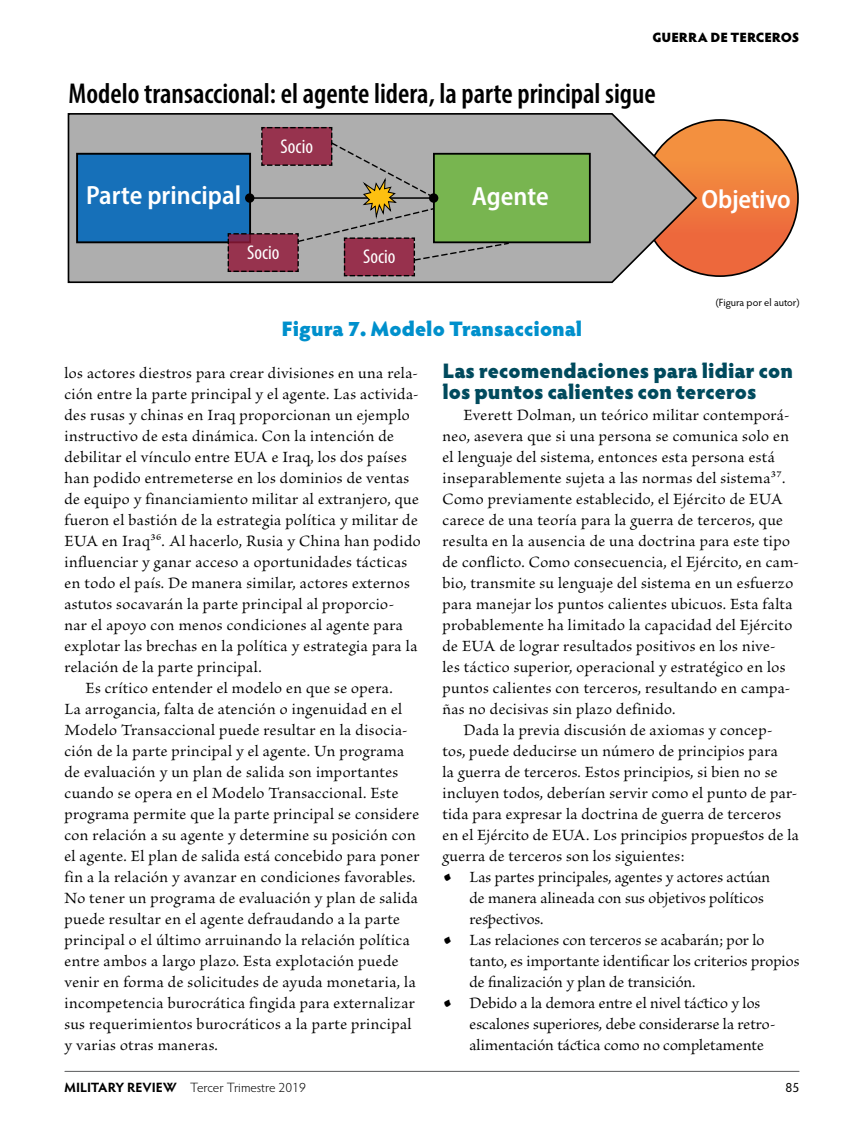
<style>
.page{position:relative;width:864px;height:1134px;background:#fff}
.page>*{position:absolute;margin:0;border:0;box-sizing:border-box;transform-origin:0 0}
.t1{font:600 condensed 28.8px "Myriad Pro";color:#000}
.t2{font:600 semi-condensed 26.4px "Myriad Pro";letter-spacing:-.005em;color:#fff}
.t3{font:900 21px/21px "Hypatia Sans Pro";color:#004a5d}
.t4{font:900 21px "Hypatia Sans Pro";color:#0090cc}
.t5{font:condensed 19.95px "Myriad Pro";color:#fff}
.t6{font:16.5px/21px "Brioso Pro";letter-spacing:.02em;color:#000}
.t7{font:300 13.5px "Hypatia Sans Pro";letter-spacing:-.005em;color:#000}
.t8{font:900 13.5px "Hypatia Sans Pro";letter-spacing:-.01em;color:#000}
.t9{font:13.5px "Hypatia Sans Pro";color:#000}
.t10{font:10.5px "Hypatia Sans Pro";color:#000}
.s1{font-size:28.8px}
.s2{font-weight:700}
</style>
<div class="page">
<hr style="left:65px;top:1071px;width:734px;height:1px;background:#58595b">
<div style="left:642px;top:120px;width:156px;height:156px;background:linear-gradient(to bottom,#f1953f,#e55e3a);border-radius:78px"></div>
<svg style="left:67px;top:113px;width:631px;height:171px;background:#b0a7a2"></svg>
<div style="left:77px;top:154px;width:173px;height:88px;background:#1670b9"></div>
<div style="left:76px;top:153px;width:175px;height:90px;border:2px solid #000"></div>
<div style="left:434px;top:154px;width:156px;height:88px;background:#78b550"></div>
<div style="left:433px;top:153px;width:158px;height:90px;border:2px solid #000"></div>
<svg style="left:227px;top:126px;width:283px;height:151px"></svg>
<p class="t8" style="left:652px;top:27px;width:149px">GUERRA DE TERCEROS</p>
<h1 class="t1" style="left:69px;top:76px;width:589px">Modelo transaccional: el agente lidera, la parte principal sigue</h1>
<h2 class="t2" style="left:86px;top:179px;width:156px">Parte principal</h2>
<p class="t5" style="left:281px;top:134px;width:34px">Socio</p>
<p class="t5" style="left:247px;top:240px;width:34px">Socio</p>
<p class="t5" style="left:363px;top:244px;width:34px">Socio</p>
<h2 class="t2" style="left:472px;top:180px;width:78px">Agente</h2>
<p class="t4" style="left:282px;top:313px;width:302px">Figura 7. Modelo Transaccional</p>
<h2 class="t2" style="left:702px;top:182px;width:91px">Objetivo</h2>
<p class="t10" style="left:716px;top:295px;width:85px">(Figura por el autor)</p>
<p class="t6" style="left:64px;top:363px;width:355px">los actores diestros para crear divisiones en una rela-</p>
<p class="t6" style="left:64px;top:384px;width:356px">ción entre la parte principal y el agente. Las activida-</p>
<p class="t6" style="left:64px;top:405px;width:347px">des rusas y chinas en Iraq proporcionan un ejemplo</p>
<p class="t6" style="left:64px;top:426px;width:331px">instructivo de esta dinámica. Con la intención de</p>
<p class="t6" style="left:64px;top:447px;width:344px">debilitar el vínculo entre EUA e Iraq, los dos países</p>
<p class="t6" style="left:64px;top:468px;width:346px">han podido entremeterse en los dominios de ventas</p>
<p class="t6" style="left:64px;top:489px;width:356px">de equipo y financiamiento militar al extranjero, que</p>
<p class="t6" style="left:64px;top:510px;width:355px">fueron el bastión de la estrategia política y militar de</p>
<p class="t6" style="left:64px;top:531px;width:358px">EUA en Iraq36. Al hacerlo, Rusia y China han podido</p>
<p class="t6" style="left:64px;top:552px;width:344px">influenciar y ganar acceso a oportunidades tácticas</p>
<p class="t6" style="left:64px;top:573px;width:347px">en todo el país. De manera similar, actores externos</p>
<p class="t6" style="left:64px;top:594px;width:331px">astutos socavarán la parte principal al proporcio-</p>
<p class="t6" style="left:64px;top:615px;width:340px">nar el apoyo con menos condiciones al agente para</p>
<p class="t6" style="left:64px;top:636px;width:355px">explotar las brechas en la política y estrategia para la</p>
<p class="t6" style="left:64px;top:657px;width:199px">relación de la parte principal.</p>
<p class="t6" style="left:86px;top:678px;width:309px">Es crítico entender el modelo en que se opera.</p>
<p class="t6" style="left:64px;top:699px;width:339px">La arrogancia, falta de atención o ingenuidad en el</p>
<p class="t6" style="left:64px;top:720px;width:345px">Modelo Transaccional puede resultar en la disocia-</p>
<p class="t6" style="left:64px;top:741px;width:341px">ción de la parte principal y el agente. Un programa</p>
<p class="t6" style="left:64px;top:762px;width:335px">de evaluación y un plan de salida son importantes</p>
<p class="t6" style="left:64px;top:783px;width:335px">cuando se opera en el Modelo Transaccional. Este</p>
<p class="t6" style="left:64px;top:804px;width:356px">programa permite que la parte principal se considere</p>
<p class="t6" style="left:64px;top:825px;width:353px">con relación a su agente y determine su posición con</p>
<p class="t6" style="left:64px;top:846px;width:357px">el agente. El plan de salida está concebido para poner</p>
<p class="t6" style="left:64px;top:867px;width:353px">fin a la relación y avanzar en condiciones favorables.</p>
<p class="t6" style="left:64px;top:888px;width:355px">No tener un programa de evaluación y plan de salida</p>
<p class="t6" style="left:64px;top:909px;width:337px">puede resultar en el agente defraudando a la parte</p>
<p class="t6" style="left:64px;top:930px;width:347px">principal o el último arruinando la relación política</p>
<p class="t6" style="left:64px;top:951px;width:336px">entre ambos a largo plazo. Esta explotación puede</p>
<p class="t6" style="left:64px;top:972px;width:353px">venir en forma de solicitudes de ayuda monetaria, la</p>
<p class="t6" style="left:64px;top:993px;width:352px">incompetencia burocrática fingida para externalizar</p>
<p class="t6" style="left:64px;top:1014px;width:349px">sus requerimientos burocráticos a la parte principal</p>
<p class="t6" style="left:64px;top:1035px;width:155px">y varias otras maneras.</p>
<p class="t3" style="left:442px;top:359px;width:352px">Las recomendaciones para lidiar con los puntos calientes con terceros</p>
<p class="t6" style="left:464px;top:405px;width:328px">Everett Dolman, un teórico militar contemporá-</p>
<p class="t6" style="left:443px;top:426px;width:348px">neo, asevera que si una persona se comunica solo en</p>
<p class="t6" style="left:443px;top:447px;width:334px">el lenguaje del sistema, entonces esta persona está</p>
<p class="t6" style="left:443px;top:468px;width:344px">inseparablemente sujeta a las normas del sistema37.</p>
<p class="t6" style="left:443px;top:489px;width:342px">Como previamente establecido, el Ejército de EUA</p>
<p class="t6" style="left:443px;top:510px;width:342px">carece de una teoría para la guerra de terceros, que</p>
<p class="t6" style="left:443px;top:531px;width:349px">resulta en la ausencia de una doctrina para este tipo</p>
<p class="t6" style="left:443px;top:552px;width:358px">de conflicto. Como consecuencia, el Ejército, en cam-</p>
<p class="t6" style="left:443px;top:573px;width:352px">bio, transmite su lenguaje del sistema en un esfuerzo</p>
<p class="t6" style="left:443px;top:594px;width:352px">para manejar los puntos calientes ubicuos. Esta falta</p>
<p class="t6" style="left:443px;top:615px;width:351px">probablemente ha limitado la capacidad del Ejército</p>
<p class="t6" style="left:443px;top:636px;width:335px">de EUA de lograr resultados positivos en los nive-</p>
<p class="t6" style="left:443px;top:657px;width:345px">les táctico superior, operacional y estratégico en los</p>
<p class="t6" style="left:443px;top:678px;width:350px">puntos calientes con terceros, resultando en campa-</p>
<p class="t6" style="left:443px;top:699px;width:234px">ñas no decisivas sin plazo definido.</p>
<p class="t6" style="left:464px;top:720px;width:311px">Dada la previa discusión de axiomas y concep-</p>
<p class="t6" style="left:443px;top:741px;width:337px">tos, puede deducirse un número de principios para</p>
<p class="t6" style="left:443px;top:762px;width:337px">la guerra de terceros. Estos principios, si bien no se</p>
<p class="t6" style="left:443px;top:783px;width:357px">incluyen todos, deberían servir como el punto de par-</p>
<p class="t6" style="left:443px;top:804px;width:340px">tida para expresar la doctrina de guerra de terceros</p>
<p class="t6" style="left:443px;top:825px;width:358px">en el Ejército de EUA. Los principios propuestos de la</p>
<p class="t6" style="left:443px;top:846px;width:243px">guerra de terceros son los siguientes:</p>
<p class="t6" style="left:470px;top:867px;width:302px;text-indent:-27px"><span class="s1">•</span> Las partes principales, agentes y actores actúan de manera alineada con sus objetivos políticos respectivos.</p>
<p class="t6" style="left:470px;top:930px;width:331px;text-indent:-27px"><span class="s1">•</span> Las relaciones con terceros se acabarán; por lo tanto, es importante identificar los criterios propios de finalización y plan de transición.</p>
<p class="t6" style="left:470px;top:993px;width:308px;text-indent:-27px"><span class="s1">•</span> Debido a la demora entre el nivel táctico y los escalones superiores, debe considerarse la retro&shy;alimentación táctica como no completamente</p>
<p class="t7" style="left:64px;top:1079px;width:243px"><span class="s2">MILITARY REVIEW</span> Tercer Trimestre 2019</p>
<p class="t9" style="left:786px;top:1078px;width:15px">85</p>
</div>
